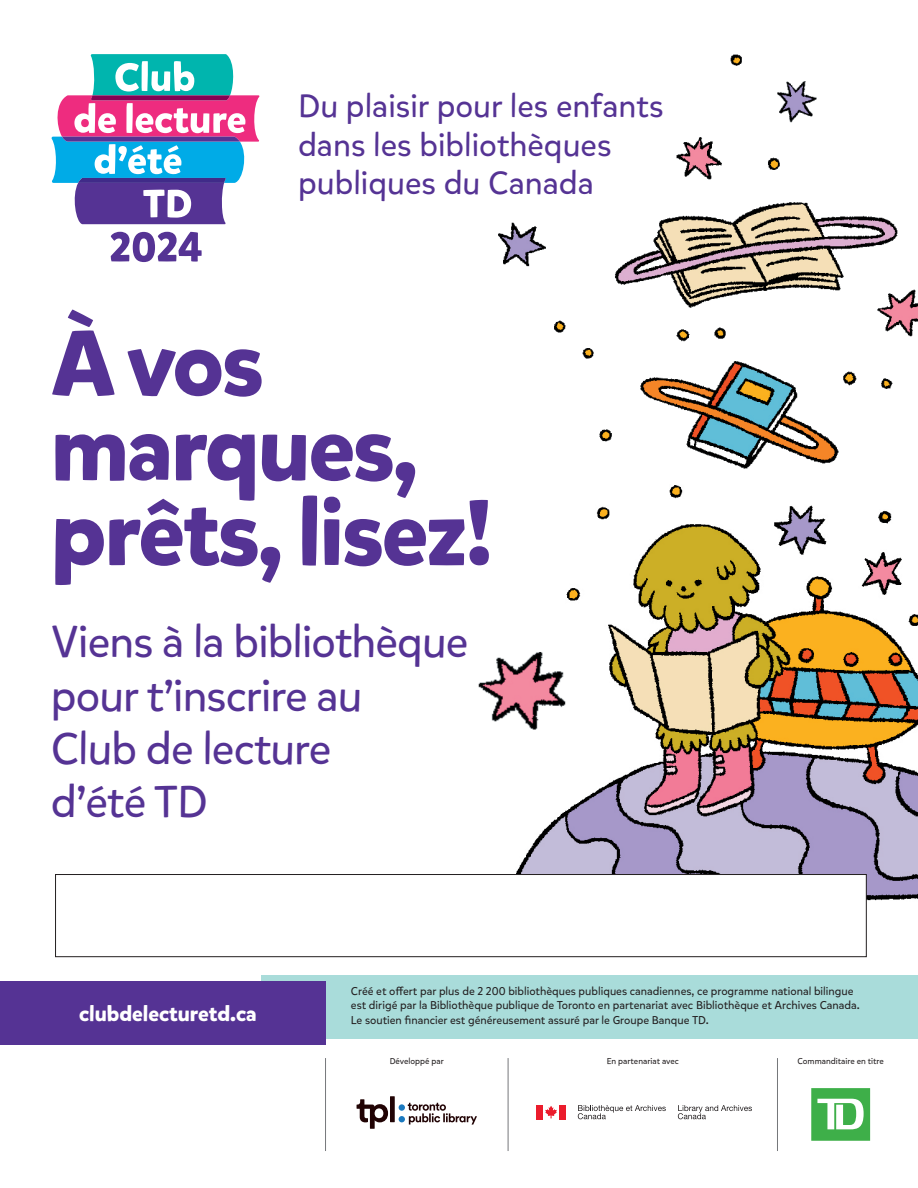
<style>
.page{position:relative;width:918px;height:1188px;background:#fff}
.page>*{position:absolute;margin:0;border:0;box-sizing:border-box;transform-origin:0 0}
.t1{font:700 91.5px/84.9px "Mikado";letter-spacing:-.02em;color:#553394}
.t2{font:44.4px/53.2px "Mikado";letter-spacing:-.02em;color:#553394}
.t3{font:32.25px/38.7px "Mikado";color:#553394}
.t4{font:700 21.15px "Mikado";color:#fff}
.t5{font:11.4px/14.7px "Mikado";color:#231f20}
.t6{font:8.55px "Mikado";color:#231f20}
</style>
<div class="page">
<img style="left:478px;top:54px;width:440px;height:847px">
<svg style="left:51px;top:54px;width:209px;height:170px"></svg>
<svg style="left:111px;top:232px;width:91px;height:30px"></svg>
<div style="left:56px;top:875px;width:810px;height:82px;background:#fff"></div>
<div style="left:55px;top:874px;width:812px;height:83px;border:1px solid #231f20"></div>
<div style="left:262px;top:975px;width:656px;height:64px;background:#a9dcda"></div>
<div style="left:0;top:982px;width:325px;height:63px;background:#553394"></div>
<hr style="left:508px;top:1058px;width:1px;height:93px;background:#76787b">
<hr style="left:777px;top:1058px;width:1px;height:93px;background:#76787b">
<hr style="left:325px;top:1058px;width:1px;height:93px;background:#76787b">
<div style="left:536px;top:1105px;width:7px;height:14px;background:#eb1c2c"></div>
<div style="left:559px;top:1105px;width:7px;height:14px;background:#eb1c2c"></div>
<svg style="left:545px;top:1106px;width:12px;height:12px"></svg>
<svg style="left:578px;top:1105px;width:88px;height:14px"></svg>
<svg style="left:678px;top:1105px;width:74px;height:14px"></svg>
<svg style="left:811px;top:1088px;width:59px;height:53px"></svg>
<svg style="left:357px;top:1099px;width:31px;height:30px"></svg>
<div style="left:390px;top:1096px;width:5px;height:26px;background:#210304"></div>
<svg style="left:399px;top:1103px;width:78px;height:22px"></svg>
<h3 class="t3" style="left:298px;top:87px;width:367px">Du plaisir pour les enfants dans les bibliothèques publiques du Canada</h3>
<h1 class="t1" style="left:51px;top:323px;width:443px">À vos marques, prêts, lisez!</h1>
<h2 class="t2" style="left:51px;top:616px;width:419px">Viens à la bibliothèque pour t’inscrire au<br>Club de lecture<br>d’été TD</h2>
<h3 class="t4" style="left:79px;top:1000px;width:179px">clubdelecturetd.ca</h3>
<p class="t5" style="left:351px;top:984px;width:510px">Créé et offert par plus de 2 200 bibliothèques publiques canadiennes, ce programme national bilingue est dirigé par la Bibliothèque publique de Toronto en partenariat avec Bibliothèque et Archives Canada.</p>
<p class="t5" style="left:351px;top:1013px;width:360px">Le soutien financier est généreusement assuré par le Groupe Banque TD.</p>
<p class="t6" style="left:390px;top:1056px;width:56px">Développé par</p>
<p class="t6" style="left:607px;top:1056px;width:74px">En partenariat avec</p>
<p class="t6" style="left:798px;top:1056px;width:88px">Commanditaire en titre</p>
</div>
